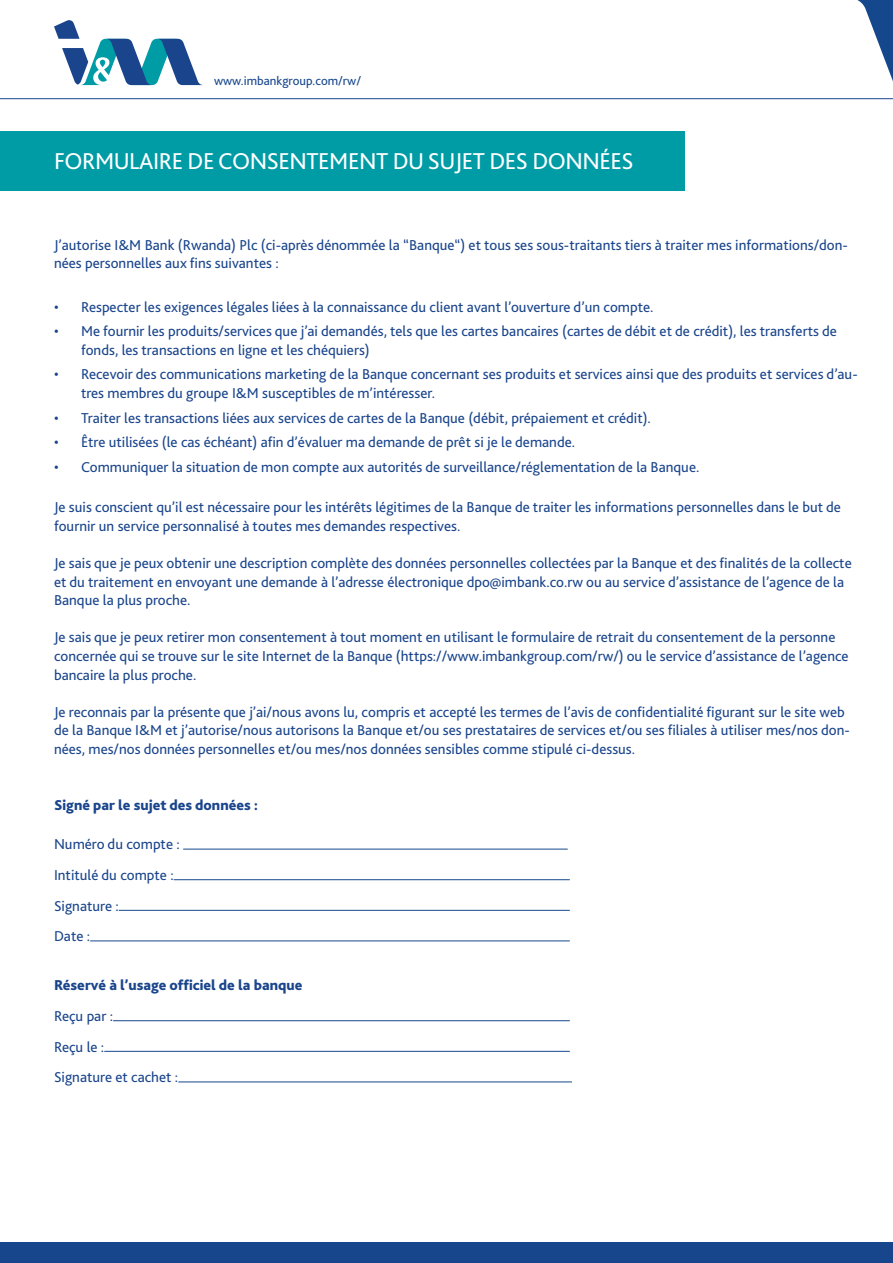
<style>
.page{position:relative;width:893px;height:1263px;background:#fff}
.page>*{position:absolute;margin:0;border:0;box-sizing:border-box;transform-origin:0 0}
.t1{font:24px "Bliss 2";letter-spacing:-.02em;color:#fff}
.t2{font:15px/18.6px "Bliss 2";color:#1a458c}
.t3{font:800 15px "Bliss 2";color:#1a458c}
.t4{font:12.9px "Bliss 2";color:#17468d}
</style>
<div class="page">
<svg style="left:849px;top:0;width:44px;height:100px"></svg>
<svg style="left:54px;top:20px;width:148px;height:65px"></svg>
<div style="left:0;top:1242px;width:893px;height:21px;background:#17468d"></div>
<hr style="left:0;top:98px;width:893px;height:1px;background:#1a458c">
<hr style="left:183px;top:849px;width:385px;height:1px;background:#15478c">
<hr style="left:174px;top:879px;width:396px;height:1px;background:#15478c">
<hr style="left:119px;top:910px;width:451px;height:1px;background:#15478c">
<hr style="left:90px;top:941px;width:480px;height:1px;background:#15478c">
<hr style="left:113px;top:1020px;width:457px;height:1px;background:#15478c">
<hr style="left:104px;top:1051px;width:466px;height:1px;background:#15478c">
<hr style="left:178px;top:1082px;width:394px;height:1px;background:#15478c">
<div style="left:0;top:131px;width:685px;height:59px;background:#009ca6"></div>
<p class="t4" style="left:214px;top:73px;width:149px">www.imbankgroup.com/rw/</p>
<p class="t1" style="left:54px;top:146px;width:581px">FORMULAIRE DE CONSENTEMENT DU SUJET DES DONNÉES</p>
<p class="t2" style="left:54px;top:235px;width:795px">J’autorise I&amp;M Bank (Rwanda) Plc (ci-après dénommée la “Banque“) et tous ses sous-traitants tiers à traiter mes informations/don&shy;nées personnelles aux fins suivantes :</p>
<p class="t2" style="left:54px;top:297px;width:601px">• Respecter les exigences légales liées à la connaissance du client avant l’ouverture d’un compte.</p>
<p class="t2" style="left:81px;top:322px;width:757px;text-indent:-27px">• Me fournir les produits/services que j’ai demandés, tels que les cartes bancaires (cartes de débit et de crédit), les transferts de fonds, les transactions en ligne et les chéquiers)</p>
<p class="t2" style="left:81px;top:365px;width:778px;text-indent:-27px">• Recevoir des communications marketing de la Banque concernant ses produits et services ainsi que des produits et services d’au&shy;tres membres du groupe I&amp;M susceptibles de m’intéresser.</p>
<p class="t2" style="left:54px;top:408px;width:598px">• Traiter les transactions liées aux services de cartes de la Banque (débit, prépaiement et crédit).</p>
<p class="t2" style="left:54px;top:433px;width:523px">• Être utilisées (le cas échéant) afin d’évaluer ma demande de prêt si je le demande.</p>
<p class="t2" style="left:54px;top:457px;width:647px">• Communiquer la situation de mon compte aux autorités de surveillance/réglementation de la Banque.</p>
<p class="t2" style="left:54px;top:497px;width:789px">Je suis conscient qu’il est nécessaire pour les intérêts légitimes de la Banque de traiter les informations personnelles dans le but de fournir un service personnalisé à toutes mes demandes respectives.</p>
<p class="t2" style="left:54px;top:553px;width:799px">Je sais que je peux obtenir une description complète des données personnelles collectées par la Banque et des finalités de la collecte et du traitement en envoyant une demande à l’adresse électronique dpo@imbank.co.rw ou au service d’assistance de l’agence de la<br>Banque la plus proche.</p>
<p class="t2" style="left:54px;top:628px;width:796px">Je sais que je peux retirer mon consentement à tout moment en utilisant le formulaire de retrait du consentement de la personne concernée qui se trouve sur le site Internet de la Banque (https://www.imbankgroup.com/rw/) ou le service d’assistance de l’agence bancaire la plus proche.</p>
<p class="t2" style="left:54px;top:702px;width:797px">Je reconnais par la présente que j’ai/nous avons lu, compris et accepté les termes de l’avis de confidentialité figurant sur le site web de la Banque I&amp;M et j’autorise/nous autorisons la Banque et/ou ses prestataires de services et/ou ses filiales à utiliser mes/nos don&shy;nées, mes/nos données personnelles et/ou mes/nos données sensibles comme stipulé ci-dessus.</p>
<p class="t3" style="left:54px;top:795px;width:205px">Signé par le sujet des données :</p>
<p class="t2" style="left:54px;top:835px;width:127px">Numéro du compte :</p>
<p class="t2" style="left:54px;top:865px;width:121px">Intitulé du compte :</p>
<p class="t2" style="left:54px;top:896px;width:66px">Signature :</p>
<p class="t2" style="left:54px;top:926px;width:38px">Date :</p>
<p class="t3" style="left:54px;top:976px;width:250px">Réservé à l’usage officiel de la banque</p>
<p class="t2" style="left:54px;top:1006px;width:61px">Reçu par :</p>
<p class="t2" style="left:54px;top:1037px;width:52px">Reçu le :</p>
<p class="t2" style="left:54px;top:1067px;width:126px">Signature et cachet :</p>
</div>
